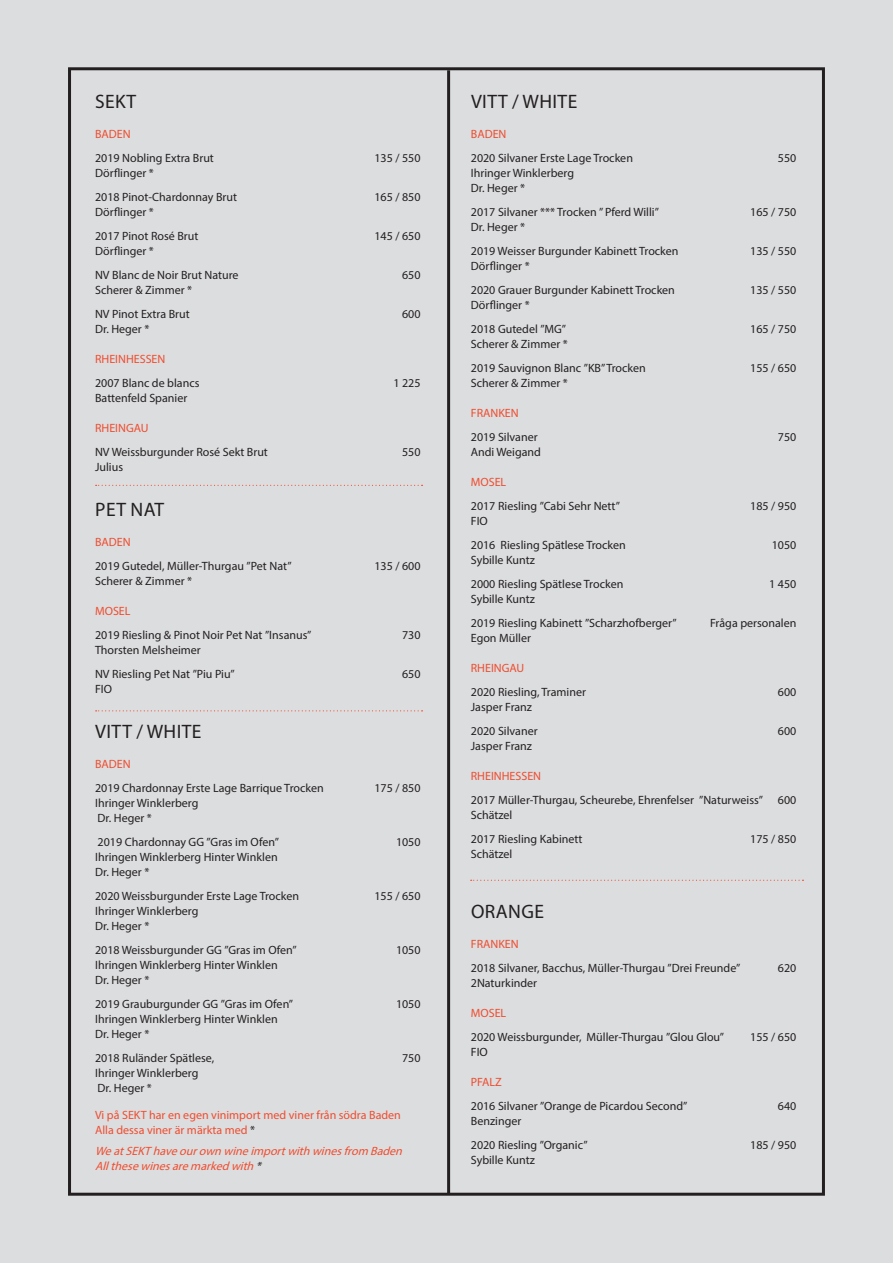
<style>
.page{position:relative;width:893px;height:1263px;background:#dcdddf}
.page>*{position:absolute;margin:0;border:0;box-sizing:border-box;transform-origin:0 0}
.t1{font:19.5px "Myriad Pro";letter-spacing:.02em;color:#231f20}
.t2{font:12px "Myriad Pro";color:#231f20}
.t3{font:12px "Myriad Pro";color:#ef4d2f}
.t4{font:italic 12px "Myriad Pro";color:#ef4d2f}
.s1{color:#231f20}
</style>
<div class="page">
<hr style="left:447px;top:70px;width:3px;height:1125px;background:#231f20">
<svg style="left:96px;top:710px;width:327px;height:1px"></svg>
<svg style="left:471px;top:880px;width:332px;height:1px"></svg>
<svg style="left:96px;top:485px;width:327px;height:1px"></svg>
<p class="t1" style="left:95px;top:90px;width:43px">SEKT</p>
<p class="t3" style="left:95px;top:127px;width:37px">BADEN</p>
<p class="t2" style="left:95px;top:151px;width:120px">2019 Nobling Extra Brut</p>
<p class="t2" style="left:374px;top:151px;width:48px">135 / 550</p>
<p class="t2" style="left:95px;top:166px;width:60px">Dörflinger *</p>
<p class="t2" style="left:95px;top:190px;width:143px">2018 Pinot-Chardonnay Brut</p>
<p class="t2" style="left:374px;top:190px;width:48px">165 / 850</p>
<p class="t2" style="left:95px;top:205px;width:60px">Dörflinger *</p>
<p class="t2" style="left:95px;top:229px;width:105px">2017 Pinot Rosé Brut</p>
<p class="t2" style="left:374px;top:229px;width:48px">145 / 650</p>
<p class="t2" style="left:95px;top:244px;width:60px">Dörflinger *</p>
<p class="t2" style="left:95px;top:268px;width:145px">NV Blanc de Noir Brut Nature</p>
<p class="t2" style="left:402px;top:268px;width:20px">650</p>
<p class="t2" style="left:95px;top:283px;width:99px">Scherer &amp; Zimmer *</p>
<p class="t2" style="left:95px;top:307px;width:96px">NV Pinot Extra Brut</p>
<p class="t2" style="left:402px;top:307px;width:20px">600</p>
<p class="t2" style="left:95px;top:322px;width:56px">Dr. Heger *</p>
<p class="t3" style="left:95px;top:352px;width:72px">RHEINHESSEN</p>
<p class="t2" style="left:95px;top:376px;width:106px">2007 Blanc de blancs</p>
<p class="t2" style="left:393px;top:376px;width:29px">1 225</p>
<p class="t2" style="left:95px;top:391px;width:94px">Battenfeld Spanier</p>
<p class="t3" style="left:95px;top:421px;width:55px">RHEINGAU</p>
<p class="t2" style="left:95px;top:445px;width:174px">NV Weissburgunder Rosé Sekt Brut</p>
<p class="t2" style="left:402px;top:445px;width:20px">550</p>
<p class="t2" style="left:95px;top:460px;width:30px">Julius</p>
<p class="t1" style="left:95px;top:498px;width:71px">PET NAT</p>
<p class="t3" style="left:95px;top:535px;width:37px">BADEN</p>
<p class="t2" style="left:95px;top:559px;width:198px">2019 Gutedel, Müller-Thurgau ”Pet Nat”</p>
<p class="t2" style="left:374px;top:559px;width:48px">135 / 600</p>
<p class="t2" style="left:95px;top:574px;width:99px">Scherer &amp; Zimmer *</p>
<p class="t3" style="left:95px;top:604px;width:37px">MOSEL</p>
<p class="t2" style="left:95px;top:628px;width:218px">2019 Riesling &amp; Pinot Noir Pet Nat ”Insanus”</p>
<p class="t2" style="left:402px;top:628px;width:20px">730</p>
<p class="t2" style="left:95px;top:643px;width:107px">Thorsten Melsheimer</p>
<p class="t2" style="left:95px;top:667px;width:141px">NV Riesling Pet Nat ”Piu Piu”</p>
<p class="t2" style="left:402px;top:667px;width:20px">650</p>
<p class="t2" style="left:95px;top:682px;width:18px">FIO</p>
<p class="t1" style="left:95px;top:720px;width:108px">VITT / WHITE</p>
<p class="t3" style="left:95px;top:757px;width:37px">BADEN</p>
<p class="t2" style="left:95px;top:781px;width:230px">2019 Chardonnay Erste Lage Barrique Trocken</p>
<p class="t2" style="left:374px;top:781px;width:48px">175 / 850</p>
<p class="t2" style="left:95px;top:796px;width:105px">Ihringer Winklerberg</p>
<p class="t2" style="left:98px;top:811px;width:56px">Dr. Heger *</p>
<p class="t2" style="left:98px;top:835px;width:183px">2019 Chardonnay GG ”Gras im Ofen”</p>
<p class="t2" style="left:396px;top:835px;width:26px">1050</p>
<p class="t2" style="left:95px;top:850px;width:184px">Ihringen Winklerberg Hinter Winklen</p>
<p class="t2" style="left:95px;top:865px;width:56px">Dr. Heger *</p>
<p class="t2" style="left:95px;top:889px;width:206px">2020 Weissburgunder Erste Lage Trocken</p>
<p class="t2" style="left:374px;top:889px;width:48px">155 / 650</p>
<p class="t2" style="left:95px;top:904px;width:105px">Ihringer Winklerberg</p>
<p class="t2" style="left:95px;top:919px;width:56px">Dr. Heger *</p>
<p class="t2" style="left:95px;top:943px;width:203px">2018 Weissburgunder GG ”Gras im Ofen”</p>
<p class="t2" style="left:396px;top:943px;width:26px">1050</p>
<p class="t2" style="left:95px;top:958px;width:184px">Ihringen Winklerberg Hinter Winklen</p>
<p class="t2" style="left:95px;top:973px;width:56px">Dr. Heger *</p>
<p class="t2" style="left:95px;top:997px;width:200px">2019 Grauburgunder GG ”Gras im Ofen”</p>
<p class="t2" style="left:396px;top:997px;width:26px">1050</p>
<p class="t2" style="left:95px;top:1012px;width:184px">Ihringen Winklerberg Hinter Winklen</p>
<p class="t2" style="left:95px;top:1027px;width:56px">Dr. Heger *</p>
<p class="t2" style="left:95px;top:1051px;width:121px">2018 Ruländer Spätlese,</p>
<p class="t2" style="left:402px;top:1051px;width:20px">750</p>
<p class="t2" style="left:95px;top:1066px;width:105px">Ihringer Winklerberg</p>
<p class="t2" style="left:98px;top:1081px;width:56px">Dr. Heger *</p>
<p class="t3" style="left:95px;top:1108px;width:307px">Vi på SEKT har en egen vinimport med viner från södra Baden</p>
<p class="t3" style="left:95px;top:1123px;width:161px">Alla dessa viner är märkta med <span class="s1">*</span></p>
<p class="t4" style="left:95px;top:1144px;width:312px">WeatSEKThaveourownwineimportwithwinesfrom Baden</p>
<p class="t4" style="left:95px;top:1159px;width:171px">Allthesewinesaremarkedwith<span class="s1">*</span></p>
<p class="t1" style="left:471px;top:90px;width:108px">VITT / WHITE</p>
<p class="t3" style="left:471px;top:127px;width:37px">BADEN</p>
<p class="t2" style="left:471px;top:151px;width:164px">2020 Silvaner Erste Lage Trocken</p>
<p class="t2" style="left:778px;top:151px;width:20px">550</p>
<p class="t2" style="left:471px;top:166px;width:105px">Ihringer Winklerberg</p>
<p class="t2" style="left:471px;top:181px;width:56px">Dr. Heger *</p>
<p class="t2" style="left:471px;top:205px;width:190px">2017 Silvaner *** Trocken ” Pferd Willi”</p>
<p class="t2" style="left:750px;top:205px;width:48px">165 / 750</p>
<p class="t2" style="left:471px;top:220px;width:56px">Dr. Heger *</p>
<p class="t2" style="left:471px;top:244px;width:209px">2019 Weisser Burgunder Kabinett Trocken</p>
<p class="t2" style="left:750px;top:244px;width:48px">135 / 550</p>
<p class="t2" style="left:471px;top:259px;width:60px">Dörflinger *</p>
<p class="t2" style="left:471px;top:283px;width:206px">2020 Grauer Burgunder Kabinett Trocken</p>
<p class="t2" style="left:750px;top:283px;width:48px">135 / 550</p>
<p class="t2" style="left:471px;top:298px;width:60px">Dörflinger *</p>
<p class="t2" style="left:471px;top:322px;width:97px">2018 Gutedel ”MG”</p>
<p class="t2" style="left:750px;top:322px;width:48px">165 / 750</p>
<p class="t2" style="left:471px;top:337px;width:99px">Scherer &amp; Zimmer *</p>
<p class="t2" style="left:471px;top:361px;width:176px">2019 Sauvignon Blanc ”KB” Trocken</p>
<p class="t2" style="left:750px;top:361px;width:48px">155 / 650</p>
<p class="t2" style="left:471px;top:376px;width:99px">Scherer &amp; Zimmer *</p>
<p class="t3" style="left:471px;top:406px;width:49px">FRANKEN</p>
<p class="t2" style="left:471px;top:430px;width:68px">2019 Silvaner</p>
<p class="t2" style="left:778px;top:430px;width:20px">750</p>
<p class="t2" style="left:471px;top:445px;width:72px">Andi Weigand</p>
<p class="t3" style="left:471px;top:475px;width:37px">MOSEL</p>
<p class="t2" style="left:471px;top:499px;width:151px">2017 Riesling ”Cabi Sehr Nett”</p>
<p class="t2" style="left:750px;top:499px;width:48px">185 / 950</p>
<p class="t2" style="left:471px;top:514px;width:18px">FIO</p>
<p class="t2" style="left:471px;top:538px;width:157px">2016 Riesling Spätlese Trocken</p>
<p class="t2" style="left:772px;top:538px;width:26px">1050</p>
<p class="t2" style="left:471px;top:553px;width:66px">Sybille Kuntz</p>
<p class="t2" style="left:471px;top:577px;width:154px">2000 Riesling Spätlese Trocken</p>
<p class="t2" style="left:769px;top:577px;width:29px">1 450</p>
<p class="t2" style="left:471px;top:592px;width:66px">Sybille Kuntz</p>
<p class="t2" style="left:471px;top:616px;width:207px">2019 Riesling Kabinett ”Scharzhofberger”</p>
<p class="t2" style="left:710px;top:616px;width:88px">Fråga personalen</p>
<p class="t2" style="left:471px;top:631px;width:62px">Egon Müller</p>
<p class="t3" style="left:471px;top:661px;width:55px">RHEINGAU</p>
<p class="t2" style="left:471px;top:685px;width:117px">2020 Riesling, Traminer</p>
<p class="t2" style="left:778px;top:685px;width:20px">600</p>
<p class="t2" style="left:471px;top:700px;width:63px">Jasper Franz</p>
<p class="t2" style="left:471px;top:724px;width:68px">2020 Silvaner</p>
<p class="t2" style="left:778px;top:724px;width:20px">600</p>
<p class="t2" style="left:471px;top:739px;width:63px">Jasper Franz</p>
<p class="t3" style="left:471px;top:769px;width:72px">RHEINHESSEN</p>
<p class="t2" style="left:471px;top:793px;width:327px">2017 Müller-Thurgau, Scheurebe, Ehrenfelser ”Naturweiss” 600</p>
<p class="t2" style="left:471px;top:808px;width:43px">Schätzel</p>
<p class="t2" style="left:471px;top:832px;width:113px">2017 Riesling Kabinett</p>
<p class="t2" style="left:750px;top:832px;width:48px">175 / 850</p>
<p class="t2" style="left:471px;top:847px;width:43px">Schätzel</p>
<p class="t1" style="left:471px;top:900px;width:74px">ORANGE</p>
<p class="t3" style="left:471px;top:937px;width:49px">FRANKEN</p>
<p class="t2" style="left:471px;top:961px;width:271px">2018 Silvaner, Bacchus, Müller-Thurgau ”Drei Freunde”</p>
<p class="t2" style="left:778px;top:961px;width:20px">620</p>
<p class="t2" style="left:471px;top:976px;width:68px">2Naturkinder</p>
<p class="t3" style="left:471px;top:1006px;width:37px">MOSEL</p>
<p class="t2" style="left:471px;top:1030px;width:255px">2020 Weissburgunder, Müller-Thurgau ”Glou Glou”</p>
<p class="t2" style="left:750px;top:1030px;width:48px">155 / 650</p>
<p class="t2" style="left:471px;top:1045px;width:18px">FIO</p>
<p class="t3" style="left:471px;top:1075px;width:32px">PFALZ</p>
<p class="t2" style="left:471px;top:1099px;width:218px">2016 Silvaner ”Orange de Picardou Second”</p>
<p class="t2" style="left:778px;top:1099px;width:20px">640</p>
<p class="t2" style="left:471px;top:1114px;width:52px">Benzinger</p>
<p class="t2" style="left:471px;top:1138px;width:118px">2020 Riesling ”Organic”</p>
<p class="t2" style="left:750px;top:1138px;width:48px">185 / 950</p>
<p class="t2" style="left:471px;top:1153px;width:66px">Sybille Kuntz</p>
</div>
